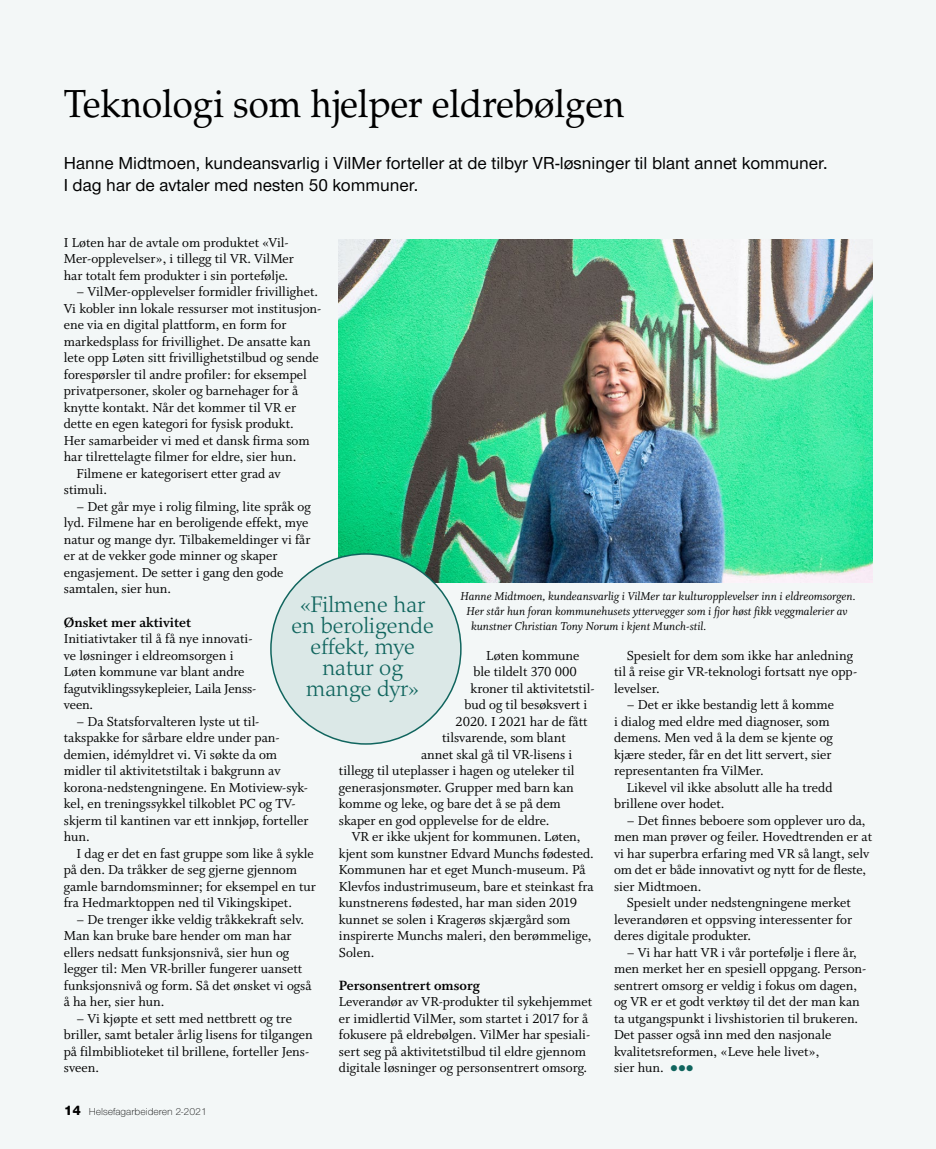
<style>
.page{position:relative;width:936px;height:1149px;background:#fff}
.page>*{position:absolute;margin:0;border:0;box-sizing:border-box;transform-origin:0 0}
.t1{font:39px "Palatino";color:#000;scale:.94 1}
.t2{font:300 22.5px/21px "Palatino";color:#10655e;text-align:center}
.t3{font:500 18px/21.6px "Nimbus Sans Round";color:#000}
.t4{font:15px "Whitman Bold LF";color:#000}
.t5{font:14.55px/16.5px "Whitman Roman LF";color:#000}
.t6{font:12.75px "Whitman Italic LF";color:#000}
.t7{font:300 10.5px "Nimbus Sans Round";color:#000}
.s1{color:#10655e}
.s2{font-weight:800;font-size:14.25px}
</style>
<div class="page">
<div style="left:0;top:0;width:935px;height:1148px;background:#f3f7f7"></div>
<img style="left:339px;top:239px;width:533px;height:343px">
<div style="left:271px;top:554px;width:190px;height:189px;background:#dbe8e7;border-radius:50%"></div>
<h1 class="t1" style="left:64px;top:80px;width:598px">Teknologi som hjelper eldrebølgen</h1>
<p class="t3" style="left:64px;top:152px;width:765px">Hanne Midtmoen, kundeansvarlig i VilMer forteller at de tilbyr VR-løsninger til blant annet kommuner.<br>I dag har de avtaler med nesten 50 kommuner.</p>
<p class="t5" style="left:64px;top:234px;width:232px">I Løten har de avtale om produktet «Vil-<br>Mer-opplevelser», i tillegg til VR. VilMer har totalt fem produkter i sin portefølje.</p>
<p class="t5" style="left:77px;top:284px;width:243px">– VilMer-opplevelser formidler frivillighet.</p>
<p class="t5" style="left:64px;top:300px;width:258px">Vi kobler inn lokale ressurser mot institusjon-</p>
<p class="t5" style="left:64px;top:317px;width:224px">ene via en digital plattform, en form for</p>
<p class="t5" style="left:64px;top:333px;width:248px">markedsplass for frivillighet. De ansatte kan</p>
<p class="t5" style="left:64px;top:350px;width:256px">lete opp Løten sitt frivillighetstilbud og sende</p>
<p class="t5" style="left:64px;top:366px;width:244px">forespørsler til andre profiler: for eksempel</p>
<p class="t5" style="left:64px;top:383px;width:236px">privatpersoner, skoler og barnehager for å</p>
<p class="t5" style="left:64px;top:399px;width:234px">knytte kontakt. Når det kommer til VR er</p>
<p class="t5" style="left:64px;top:416px;width:231px">dette en egen kategori for fysisk produkt.</p>
<p class="t5" style="left:64px;top:432px;width:247px">Her samarbeider vi med et dansk firma som</p>
<p class="t5" style="left:64px;top:449px;width:234px">har tilrettelagte filmer for eldre, sier hun.</p>
<p class="t5" style="left:77px;top:465px;width:206px">Filmene er kategorisert etter grad av</p>
<p class="t5" style="left:64px;top:482px;width:45px">stimuli.</p>
<p class="t5" style="left:64px;top:498px;width:248px;text-indent:13px">– Det går mye i rolig filming, lite språk og lyd. Filmene har en beroligende effekt, mye natur og mange dyr. Tilbakemeldinger vi får er at de vekker gode minner og skaper engasjement. De setter i gang den gode samtalen, sier hun.</p>
<p class="t4" style="left:64px;top:613px;width:129px">Ønsket mer aktivitet</p>
<p class="t5" style="left:64px;top:630px;width:194px">Initiativtaker til å få nye innovati&shy;ve løsninger i eldreomsorgen i<br>Løten kommune var blant andre fagutviklingssykepleier, Laila Jenss&shy;veen.</p>
<p class="t5" style="left:64px;top:713px;width:246px;text-indent:13px">– Da Statsforvalteren lyste ut til&shy;takspakke for sårbare eldre under pan&shy;demien, idémyldret vi. Vi søkte da om midler til aktivitetstiltak i bakgrunn av korona-nedstengningene. En Motiview-syk&shy;kel, en treningssykkel tilkoblet PC og TV&shy;skjerm til kantinen var ett innkjøp, forteller hun.</p>
<p class="t5" style="left:64px;top:845px;width:254px;text-indent:13px">I dag er det en fast gruppe som like å sykle på den. Da tråkker de seg gjerne gjennom gamle barndomsminner; for eksempel en tur fra Hedmarktoppen ned til Vikingskipet.</p>
<p class="t5" style="left:64px;top:911px;width:249px;text-indent:13px">– De trenger ikke veldig tråkkekraft selv.<br>Man kan bruke bare hender om man har ellers nedsatt funksjonsnivå, sier hun og legger til: Men VR-briller fungerer uansett funksjonsnivå og form. Så det ønsket vi også å ha her, sier hun.</p>
<p class="t5" style="left:64px;top:1010px;width:250px;text-indent:13px">– Vi kjøpte et sett med nettbrett og tre briller, samt betaler årlig lisens for tilgangen på filmbiblioteket til brillene, forteller Jens&shy;sveen.</p>
<p class="t6" style="left:460px;top:588px;width:396px">Hanne Midtmoen, kundeansvarlig i VilMer tar kulturopplevelser inn i eldreomsorgen.</p>
<p class="t6" style="left:466px;top:603px;width:382px">Her står hun foran kommunehusets yttervegger som i fjor høst fikk veggmalerier av</p>
<p class="t6" style="left:471px;top:618px;width:237px">kunstner Christian Tony Norum i kjent Munch-stil.</p>
<h2 class="t2" style="left:291px;top:594px;width:144px">«Filmene har en beroligende effekt, mye natur og mange dyr»</h2>
<p class="t5" style="left:614px;top:647px;width:243px;text-indent:13px">Spesielt for dem som ikke har anledning til å reise gir VR-teknologi fortsatt nye opp&shy;levelser.</p>
<p class="t5" style="left:614px;top:696px;width:221px;text-indent:13px">– Det er ikke bestandig lett å komme i dialog med eldre med diagnoser, som demens. Men ved å la dem se kjente og kjære steder, får en det litt servert, sier representanten fra VilMer.</p>
<p class="t5" style="left:614px;top:779px;width:220px;text-indent:13px">Likevel vil ikke absolutt alle ha tredd brillene over hodet.</p>
<p class="t5" style="left:614px;top:812px;width:259px;text-indent:13px">– Det finnes beboere som opplever uro da, men man prøver og feiler. Hovedtrenden er at vi har superbra erfaring med VR så langt, selv om det er både innovativt og nytt for de fleste, sier Midtmoen.</p>
<p class="t5" style="left:614px;top:894px;width:240px;text-align:justify;text-indent:13px">Spesielt under nedstengningene merket leverandøren et oppsving interessenter for deres digitale produkter.</p>
<p class="t5" style="left:614px;top:944px;width:254px;text-indent:13px">– Vi har hatt VR i vår portefølje i flere år, men merket her en spesiell oppgang. Person&shy;sentrert omsorg er veldig i fokus om dagen, og VR er et godt verktøy til det der man kan ta utgangspunkt i livshistorien til brukeren.<br>Det passer også inn med den nasjonale kvalitetsreformen, «Leve hele livet»,<br>sier hun. <span class="s1">●●●</span></p>
<p class="t5" style="left:486px;top:647px;width:95px">Løten kommune</p>
<p class="t5" style="left:473px;top:663px;width:105px">ble tildelt 370 000</p>
<p class="t5" style="left:470px;top:680px;width:125px">kroner til aktivitetstil-</p>
<p class="t5" style="left:464px;top:696px;width:124px">bud og til besøksvert i</p>
<p class="t5" style="left:455px;top:713px;width:133px">2020. I 2021 har de fått</p>
<p class="t5" style="left:442px;top:729px;width:125px">tilsvarende, som blant</p>
<p class="t5" style="left:421px;top:746px;width:153px">annet skal gå til VR-lisens i</p>
<p class="t5" style="left:339px;top:762px;width:237px">tillegg til uteplasser i hagen og uteleker til</p>
<p class="t5" style="left:339px;top:779px;width:236px">generasjonsmøter. Grupper med barn kan</p>
<p class="t5" style="left:339px;top:795px;width:223px">komme og leke, og bare det å se på dem</p>
<p class="t5" style="left:339px;top:812px;width:212px">skaper en god opplevelse for de eldre.</p>
<p class="t5" style="left:351px;top:828px;width:230px">VR er ikke ukjent for kommunen. Løten,</p>
<p class="t5" style="left:339px;top:845px;width:256px">kjent som kunstner Edvard Munchs fødested.</p>
<p class="t5" style="left:339px;top:861px;width:248px">Kommunen har et eget Munch-museum. På</p>
<p class="t5" style="left:339px;top:878px;width:256px">Klevfos industrimuseum, bare et steinkast fra</p>
<p class="t5" style="left:339px;top:894px;width:240px">kunstnerens fødested, har man siden 2019</p>
<p class="t5" style="left:339px;top:911px;width:233px">kunnet se solen i Kragerøs skjærgård som</p>
<p class="t5" style="left:339px;top:927px;width:254px">inspirerte Munchs maleri, den berømmelige,</p>
<p class="t5" style="left:339px;top:944px;width:37px">Solen.</p>
<p class="t4" style="left:339px;top:976px;width:142px">Personsentrert omsorg</p>
<p class="t5" style="left:339px;top:993px;width:255px">Leverandør av VR-produkter til sykehjemmet er imidlertid VilMer, som startet i 2017 for å fokusere på eldrebølgen. VilMer har spesiali&shy;sert seg på aktivitetstilbud til eldre gjennom digitale løsninger og personsentrert omsorg.</p>
<p class="t7" style="left:64px;top:1103px;width:145px"><span class="s2">14</span> Helsefagarbeideren 2-2021</p>
</div>
